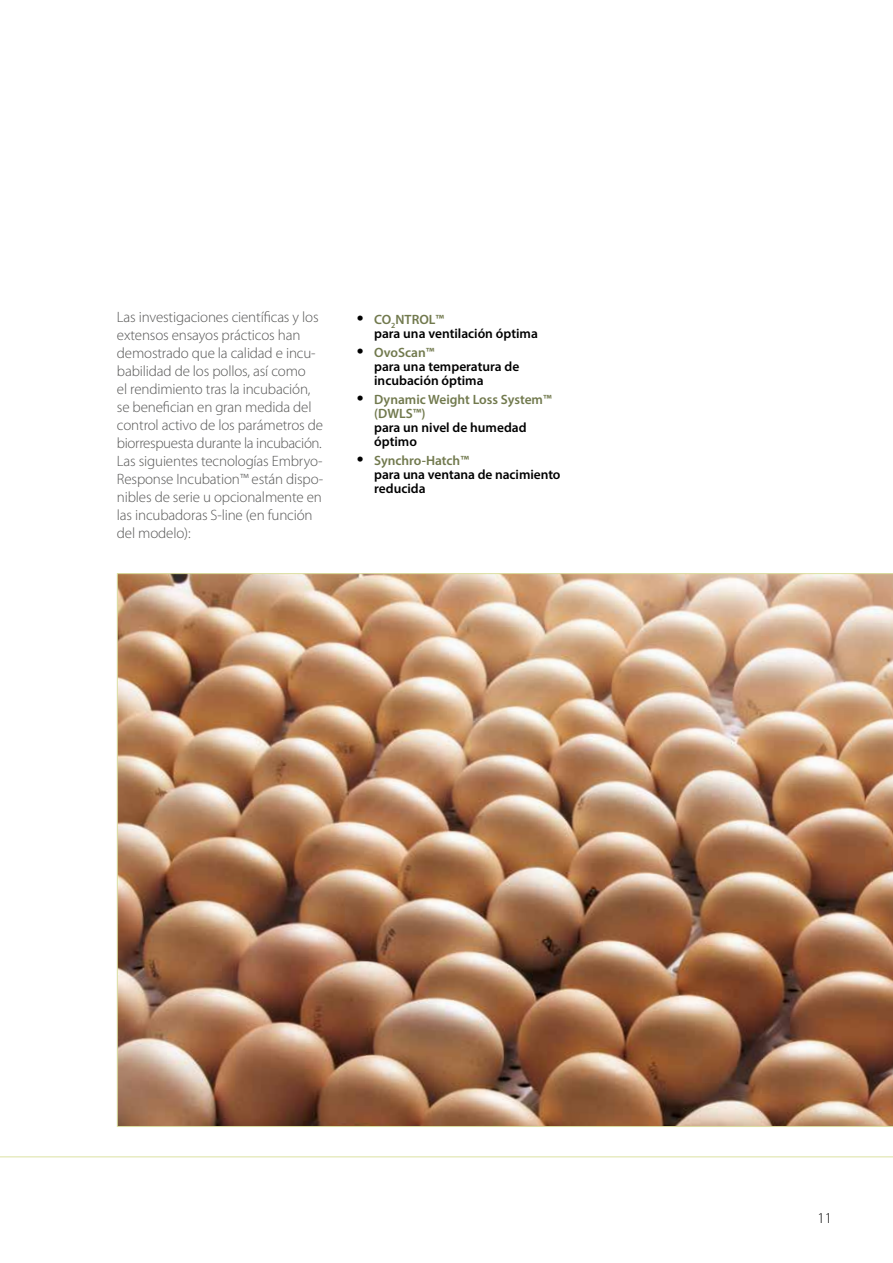
<style>
.page{position:relative;width:893px;height:1263px;background:#fff}
.page>*{position:absolute;margin:0;border:0;box-sizing:border-box;transform-origin:0 0}
.t1{font:300 15px/18px "Myriad Pro";letter-spacing:-.01em;color:#565655}
.t2{font:300 15px "Myriad Pro";color:#000}
.t3{font:600 13.5px/14.2px "Myriad Pro";color:#000}
.t4{font:600 13.5px/14.2px "Myriad Pro";color:#71794d}
.s1{font-family:"Times";font-weight:400;font-size:18px}
.s2{color:#71794d}
.s3{font-family:"Times";font-weight:400;font-size:18px;color:#000}
</style>
<div class="page">
<hr style="left:0;top:1156px;width:893px;height:1px;background:#dbe1a2">
<img style="left:117px;top:573px;width:776px;height:554px">
<p class="t1" style="left:117px;top:308px;width:208px">Las investigaciones científicas y los extensos ensayos prácticos han demostrado que la calidad e incu&shy;babilidad de los pollos, así como<br>el rendimiento tras la incubación, se benefician en gran medida del control activo de los parámetros de biorrespuesta durante la incubación.<br>Las siguientes tecnologías Embryo-Response Incubation™ están dispo&shy;nibles de serie u opcionalmente en las incubadoras S-line (en función del modelo):</p>
<p class="t3" style="left:374px;top:312px;width:165px;text-indent:-17px"><span class="s1">•</span> <span class="s2">CO</span><sub>2</sub><span class="s2">NTROL™<br></span>para una ventilación óptima</p>
<p class="t3" style="left:374px;top:345px;width:147px;text-indent:-17px"><span class="s1">•</span> <span class="s2">OvoScan™<br></span>para una temperatura de incubación óptima</p>
<p class="t4" style="left:374px;top:392px;width:179px;text-indent:-17px"><span class="s3">•</span> Dynamic Weight Loss System™ (DWLS™)</p>
<p class="t3" style="left:374px;top:420px;width:154px">para un nivel de humedad óptimo</p>
<p class="t3" style="left:374px;top:453px;width:188px;text-indent:-17px"><span class="s1">•</span> <span class="s2">Synchro-Hatch™<br></span>para una ventana de nacimiento reducida</p>
<p class="t2" style="left:817px;top:1209px;width:16px">11</p>
</div>
